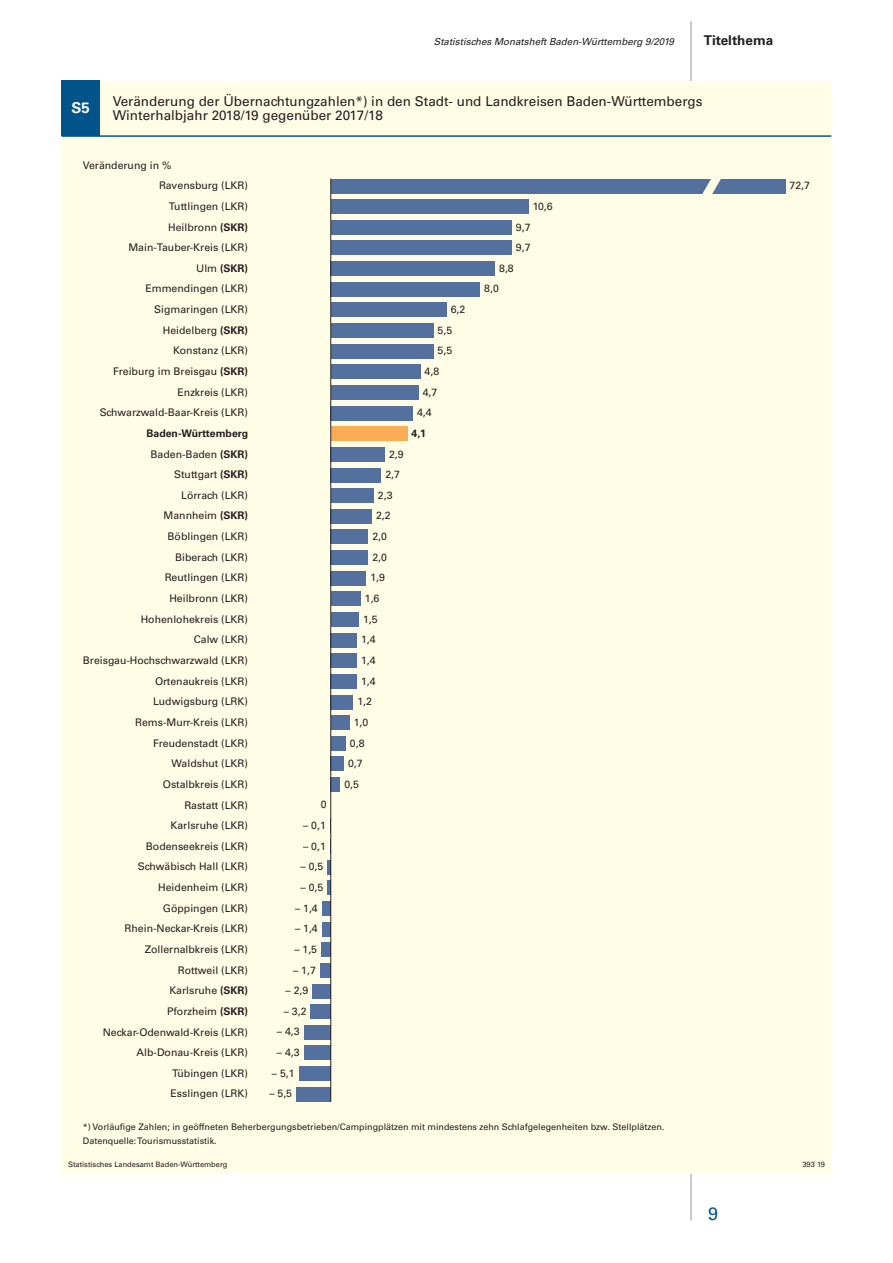
<style>
.page{position:relative;width:893px;height:1263px;background:#fff}
.page>*{position:absolute;margin:0;border:0;box-sizing:border-box;transform-origin:0 0}
.t1{font:18px "Univers";color:#01548a}
.t2{font:700 15px "Univers";color:#fff}
.t3{font:13.5px/14.2px "Univers";color:#231f20}
.t4{font:700 13.5px "Univers";color:#231f20}
.t5{font:10.5px/20.7px "Univers";color:#231f20}
.t6{font:700 10.5px "Univers";color:#231f20}
.t7{font:italic 9.75px "Univers";color:#231f20}
.t8{font:9px/13.5px "Univers";color:#231f20}
.t9{font:7.5px "Univers";color:#231f20}
.s1{font-weight:700}
.s2{font-weight:400}
</style>
<div class="page">
<hr style="left:691px;top:21px;width:1px;height:1199px;background:#939598">
<div style="left:62px;top:81px;width:769px;height:1093px;background:#fffde5"></div>
<div style="left:62px;top:81px;width:38px;height:55px;background:#01548a"></div>
<div style="left:331px;top:179px;width:454px;height:14px;background:#54709e"></div>
<div style="left:331px;top:199px;width:197px;height:15px;background:#54709e"></div>
<div style="left:331px;top:220px;width:181px;height:15px;background:#54709e"></div>
<div style="left:331px;top:240px;width:181px;height:15px;background:#54709e"></div>
<div style="left:331px;top:261px;width:164px;height:15px;background:#54709e"></div>
<div style="left:331px;top:282px;width:149px;height:15px;background:#54709e"></div>
<div style="left:331px;top:302px;width:115px;height:15px;background:#54709e"></div>
<div style="left:331px;top:323px;width:102px;height:15px;background:#54709e"></div>
<div style="left:331px;top:344px;width:102px;height:15px;background:#54709e"></div>
<div style="left:331px;top:364px;width:89px;height:15px;background:#54709e"></div>
<div style="left:331px;top:385px;width:87px;height:15px;background:#54709e"></div>
<div style="left:331px;top:406px;width:82px;height:14px;background:#54709e"></div>
<div style="left:331px;top:426px;width:76px;height:15px;background:#faab55"></div>
<div style="left:331px;top:447px;width:54px;height:15px;background:#54709e"></div>
<div style="left:331px;top:468px;width:50px;height:14px;background:#54709e"></div>
<div style="left:331px;top:488px;width:43px;height:15px;background:#54709e"></div>
<div style="left:331px;top:509px;width:41px;height:15px;background:#54709e"></div>
<div style="left:331px;top:529px;width:37px;height:15px;background:#54709e"></div>
<div style="left:331px;top:550px;width:37px;height:15px;background:#54709e"></div>
<div style="left:331px;top:571px;width:35px;height:15px;background:#54709e"></div>
<div style="left:331px;top:591px;width:30px;height:15px;background:#54709e"></div>
<div style="left:331px;top:612px;width:28px;height:15px;background:#54709e"></div>
<div style="left:331px;top:633px;width:26px;height:14px;background:#54709e"></div>
<div style="left:331px;top:653px;width:26px;height:15px;background:#54709e"></div>
<div style="left:331px;top:674px;width:26px;height:15px;background:#54709e"></div>
<div style="left:331px;top:695px;width:22px;height:14px;background:#54709e"></div>
<div style="left:331px;top:715px;width:18px;height:15px;background:#54709e"></div>
<div style="left:331px;top:736px;width:15px;height:15px;background:#54709e"></div>
<div style="left:331px;top:756px;width:13px;height:15px;background:#54709e"></div>
<div style="left:331px;top:777px;width:9px;height:15px;background:#54709e"></div>
<hr style="left:328px;top:860px;width:3px;height:15px;background:#54709e">
<hr style="left:328px;top:880px;width:3px;height:15px;background:#54709e">
<div style="left:322px;top:901px;width:9px;height:15px;background:#54709e"></div>
<div style="left:322px;top:922px;width:9px;height:14px;background:#54709e"></div>
<div style="left:321px;top:942px;width:10px;height:15px;background:#54709e"></div>
<div style="left:320px;top:963px;width:11px;height:15px;background:#54709e"></div>
<div style="left:313px;top:983px;width:18px;height:15px;background:#54709e"></div>
<div style="left:311px;top:1004px;width:20px;height:15px;background:#54709e"></div>
<div style="left:304px;top:1025px;width:27px;height:15px;background:#54709e"></div>
<div style="left:304px;top:1045px;width:27px;height:15px;background:#54709e"></div>
<div style="left:299px;top:1066px;width:32px;height:15px;background:#54709e"></div>
<div style="left:296px;top:1087px;width:35px;height:15px;background:#54709e"></div>
<hr style="left:330px;top:179px;width:1px;height:923px;background:#231f20">
<svg style="left:700px;top:179px;width:22px;height:15px"></svg>
<hr style="left:62px;top:135px;width:769px;height:2px;background:#01548a">
<h2 class="t2" style="left:72px;top:99px;width:20px">S5</h2>
<p class="t7" style="left:434px;top:35px;width:242px">Statistisches Monatsheft Baden-Württemberg 9/2019</p>
<p class="t4" style="left:704px;top:32px;width:71px">Titelthema</p>
<p class="t3" style="left:113px;top:94px;width:591px">Veränderung der Übernachtungzahlen*) in den Stadt- und Landkreisen Baden-Württembergs<br>Winterhalbjahr 2018/19 gegenüber 2017/18</p>
<p class="t5" style="left:83px;top:155px;width:90px">Veränderung in %</p>
<p class="t5" style="left:159px;top:175px;width:91px">Ravensburg (LKR)</p>
<p class="t5" style="left:169px;top:196px;width:81px">Tuttlingen (LKR)</p>
<p class="t5" style="left:168px;top:216px;width:81px">Heilbronn <span class="s1">(SKR)</span></p>
<p class="t5" style="left:128px;top:237px;width:121px">Main-Tauber-Kreis (LKR)</p>
<p class="t6" style="left:196px;top:262px;width:53px"><span class="s2">Ulm</span> (SKR)</p>
<p class="t5" style="left:145px;top:278px;width:104px">Emmendingen (LKR)</p>
<p class="t5" style="left:154px;top:299px;width:95px">Sigmaringen (LKR)</p>
<p class="t5" style="left:163px;top:320px;width:87px">Heidelberg <span class="s1">(SKR)</span></p>
<p class="t5" style="left:173px;top:340px;width:77px">Konstanz (LKR)</p>
<p class="t5" style="left:113px;top:361px;width:136px">Freiburg im Breisgau <span class="s1">(SKR)</span></p>
<p class="t5" style="left:177px;top:382px;width:72px">Enzkreis (LKR)</p>
<p class="t5" style="left:100px;top:402px;width:150px">Schwarzwald-Baar-Kreis (LKR)</p>
<p class="t6" style="left:147px;top:427px;width:103px">Baden-Württemberg</p>
<p class="t5" style="left:151px;top:443px;width:99px">Baden-Baden <span class="s1">(SKR)</span></p>
<p class="t5" style="left:174px;top:464px;width:75px">Stuttgart <span class="s1">(SKR)</span></p>
<p class="t5" style="left:181px;top:485px;width:68px">Lörrach (LKR)</p>
<p class="t5" style="left:163px;top:505px;width:86px">Mannheim <span class="s1">(SKR)</span></p>
<p class="t5" style="left:168px;top:526px;width:82px">Böblingen (LKR)</p>
<p class="t5" style="left:175px;top:547px;width:74px">Biberach (LKR)</p>
<p class="t5" style="left:165px;top:567px;width:85px">Reutlingen (LKR)</p>
<p class="t5" style="left:169px;top:588px;width:80px">Heilbronn (LKR)</p>
<p class="t5" style="left:141px;top:609px;width:109px">Hohenlohekreis (LKR)</p>
<p class="t5" style="left:194px;top:629px;width:56px">Calw (LKR)</p>
<p class="t5" style="left:83px;top:650px;width:167px">Breisgau-Hochschwarzwald (LKR)</p>
<p class="t5" style="left:155px;top:671px;width:95px">Ortenaukreis (LKR)</p>
<p class="t5" style="left:153px;top:691px;width:97px">Ludwigsburg (LRK)</p>
<p class="t5" style="left:135px;top:712px;width:114px">Rems-Murr-Kreis (LKR)</p>
<p class="t5" style="left:153px;top:732px;width:96px">Freudenstadt (LKR)</p>
<p class="t5" style="left:172px;top:753px;width:78px">Waldshut (LKR)</p>
<p class="t5" style="left:163px;top:774px;width:87px">Ostalbkreis (LKR)</p>
<p class="t5" style="left:184px;top:794px;width:65px">Rastatt (LKR)</p>
<p class="t5" style="left:171px;top:815px;width:79px">Karlsruhe (LKR)</p>
<p class="t5" style="left:146px;top:836px;width:104px">Bodenseekreis (LKR)</p>
<p class="t5" style="left:138px;top:856px;width:112px">Schwäbisch Hall (LKR)</p>
<p class="t5" style="left:158px;top:877px;width:91px">Heidenheim (LKR)</p>
<p class="t5" style="left:163px;top:898px;width:87px">Göppingen (LKR)</p>
<p class="t5" style="left:125px;top:918px;width:125px">Rhein-Neckar-Kreis (LKR)</p>
<p class="t5" style="left:145px;top:939px;width:105px">Zollernalbkreis (LKR)</p>
<p class="t5" style="left:178px;top:959px;width:72px">Rottweil (LKR)</p>
<p class="t5" style="left:169px;top:980px;width:80px">Karlsruhe <span class="s1">(SKR)</span></p>
<p class="t5" style="left:167px;top:1001px;width:83px">Pforzheim <span class="s1">(SKR)</span></p>
<p class="t5" style="left:103px;top:1021px;width:147px">Neckar-Odenwald-Kreis (LKR)</p>
<p class="t5" style="left:137px;top:1042px;width:113px">Alb-Donau-Kreis (LKR)</p>
<p class="t5" style="left:172px;top:1063px;width:78px">Tübingen (LKR)</p>
<p class="t5" style="left:170px;top:1083px;width:79px">Esslingen (LRK)</p>
<p class="t5" style="left:321px;top:794px;width:7px">0</p>
<p class="t5" style="left:303px;top:815px;width:24px">– 0,1</p>
<p class="t5" style="left:303px;top:836px;width:24px">– 0,1</p>
<p class="t5" style="left:301px;top:856px;width:24px">– 0,5</p>
<p class="t5" style="left:301px;top:877px;width:24px">– 0,5</p>
<p class="t5" style="left:295px;top:898px;width:24px">– 1,4</p>
<p class="t5" style="left:295px;top:918px;width:24px">– 1,4</p>
<p class="t5" style="left:294px;top:939px;width:24px">– 1,5</p>
<p class="t5" style="left:293px;top:959px;width:24px">– 1,7</p>
<p class="t5" style="left:286px;top:980px;width:24px">– 2,9</p>
<p class="t5" style="left:284px;top:1001px;width:24px">– 3,2</p>
<p class="t5" style="left:277px;top:1021px;width:24px">– 4,3</p>
<p class="t5" style="left:277px;top:1042px;width:24px">– 4,3</p>
<p class="t5" style="left:272px;top:1063px;width:24px">– 5,1</p>
<p class="t5" style="left:269px;top:1083px;width:24px">– 5,5</p>
<p class="t5" style="left:389px;top:443px;width:16px">2,9</p>
<p class="t5" style="left:385px;top:464px;width:16px">2,7</p>
<p class="t5" style="left:378px;top:485px;width:16px">2,3</p>
<p class="t5" style="left:376px;top:505px;width:16px">2,2</p>
<p class="t5" style="left:372px;top:526px;width:16px">2,0</p>
<p class="t5" style="left:372px;top:547px;width:16px">2,0</p>
<p class="t5" style="left:370px;top:567px;width:16px">1,9</p>
<p class="t5" style="left:365px;top:588px;width:16px">1,6</p>
<p class="t5" style="left:363px;top:609px;width:16px">1,5</p>
<p class="t5" style="left:361px;top:629px;width:16px">1,4</p>
<p class="t5" style="left:361px;top:650px;width:16px">1,4</p>
<p class="t5" style="left:361px;top:671px;width:16px">1,4</p>
<p class="t5" style="left:357px;top:691px;width:16px">1,2</p>
<p class="t5" style="left:354px;top:712px;width:16px">1,0</p>
<p class="t5" style="left:350px;top:732px;width:16px">0,8</p>
<p class="t5" style="left:348px;top:753px;width:16px">0,7</p>
<p class="t5" style="left:344px;top:774px;width:16px">0,5</p>
<p class="t5" style="left:451px;top:299px;width:16px">6,2</p>
<p class="t5" style="left:438px;top:320px;width:16px">5,5</p>
<p class="t5" style="left:438px;top:340px;width:16px">5,5</p>
<p class="t5" style="left:425px;top:361px;width:16px">4,8</p>
<p class="t5" style="left:423px;top:382px;width:16px">4,7</p>
<p class="t5" style="left:417px;top:402px;width:16px">4,4</p>
<p class="t6" style="left:411px;top:427px;width:16px">4,1</p>
<p class="t5" style="left:533px;top:196px;width:21px">10,6</p>
<p class="t5" style="left:516px;top:216px;width:16px">9,7<br>9,7</p>
<p class="t5" style="left:499px;top:258px;width:16px">8,8</p>
<p class="t5" style="left:484px;top:278px;width:16px">8,0</p>
<p class="t8" style="left:83px;top:1120px;width:583px">*) Vorläufige Zahlen; in geöffneten Beherbergungsbetrieben/Campingplätzen mit mindestens zehn Schlafgelegenheiten bzw. Stellplätzen.<br>Datenquelle: Tourismusstatistik.</p>
<p class="t5" style="left:790px;top:175px;width:22px">72,7</p>
<p class="t9" style="left:68px;top:1160px;width:161px">Statistisches Landesamt Baden-Württemberg</p>
<p class="t9" style="left:802px;top:1160px;width:24px">393 19</p>
<h1 class="t1" style="left:708px;top:1203px;width:12px">9</h1>
</div>
